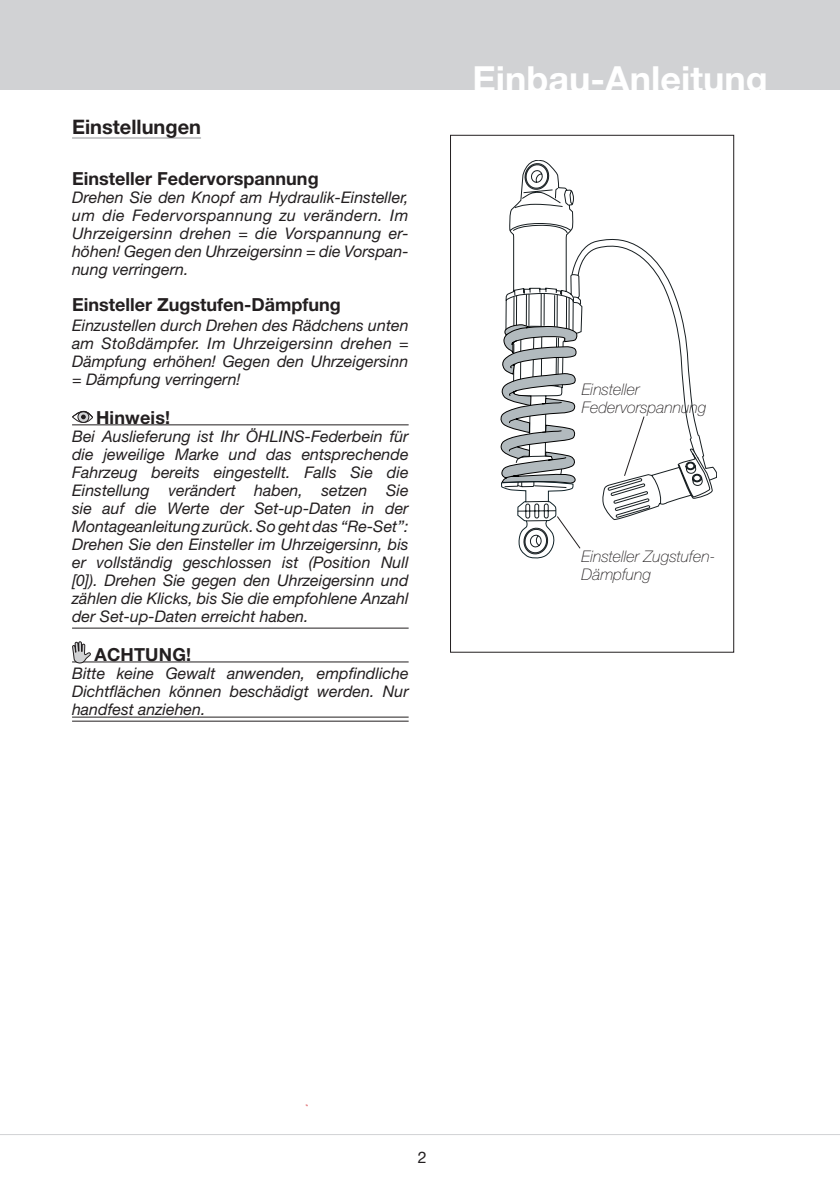
<style>
.page{position:relative;width:840px;height:1191px;background:#fff}
.page>*{position:absolute;margin:0;border:0;box-sizing:border-box;transform-origin:0 0}
.t1{font:700 36px "Helvetica Neue LT Std";color:#fff}
.t2{font:700 20px "Helvetica Neue";color:#231f20}
.t3{font:700 18px "Helvetica Neue";color:#231f20}
.t4{font:700 18px "Helvetica Neue LT Std";letter-spacing:.01em;color:#231f20}
.t5{font:italic 16px/18px "Helvetica Neue";color:#231f20;text-align:justify}
.t6{font:italic 100 16px/18px "Helvetica Neue";color:#231f20}
.t7{font:16px "Helvetica Neue LT Std";color:#231f20}
</style>
<div class="page">
<div style="left:0;top:0;width:839px;height:90px;background:#d1d2d4"></div>
<hr style="left:0;top:1134px;width:839px;height:1px;background:#d1d2d4">
<hr style="left:72px;top:137px;width:129px;height:2px;background:#c7c8ca">
<hr style="left:72px;top:424px;width:336px;height:1px;background:#231f20">
<hr style="left:72px;top:628px;width:336px;height:1px;background:#231f20">
<hr style="left:72px;top:661px;width:336px;height:1px;background:#231f20">
<hr style="left:72px;top:721px;width:336px;height:1px;background:#231f20">
<hr style="left:72px;top:717px;width:336px;height:1px;background:#231f20">
<div style="left:72px;top:411px;width:21px;height:12px;border:1px solid #231f20;border-radius:50%"></div>
<svg style="left:78px;top:411px;width:11px;height:11px"></svg>
<div style="left:77px;top:411px;width:12px;height:12px;border:1px solid #231f20;border-radius:50%"></div>
<svg style="left:72px;top:411px;width:21px;height:8px"></svg>
<svg style="left:72px;top:641px;width:19px;height:22px"></svg>
<svg style="left:505px;top:160px;width:211px;height:360px"></svg>
<svg style="left:677px;top:448px;width:35px;height:51px"></svg>
<hr style="left:525px;top:294px;width:1px;height:32px;background:#171e21">
<hr style="left:528px;top:294px;width:1px;height:32px;background:#171e21">
<hr style="left:513px;top:297px;width:1px;height:31px;background:#171e21">
<hr style="left:516px;top:296px;width:1px;height:31px;background:#171e21">
<hr style="left:554px;top:295px;width:1px;height:32px;background:#171e21">
<hr style="left:556px;top:295px;width:1px;height:32px;background:#171e21">
<hr style="left:565px;top:297px;width:1px;height:31px;background:#171e21">
<hr style="left:568px;top:297px;width:1px;height:32px;background:#171e21">
<hr style="left:540px;top:293px;width:1px;height:33px;background:#171e21">
<hr style="left:543px;top:293px;width:1px;height:33px;background:#171e21">
<svg style="left:571px;top:274px;width:9px;height:31px"></svg>
<svg style="left:500px;top:323px;width:81px;height:235px"></svg>
<div style="left:450px;top:135px;width:283px;height:517px;border:1px solid #231f20"></div>
<p class="t2" style="left:72px;top:115px;width:130px">Einstellungen</p>
<p class="t3" style="left:72px;top:167px;width:248px">Einsteller Federvorspannung</p>
<p class="t5" style="left:72px;top:188px;width:338px">Drehen Sie den Knopf am Hydraulik-Einsteller, um die Federvorspannung zu verändern. Im Uhrzeigersinn drehen = die Vorspannung er&shy;höhen! Gegen den Uhrzeigersinn = die Vorspan&shy;nung verringern.</p>
<p class="t3" style="left:72px;top:293px;width:270px">Einsteller Zugstufen-Dämpfung</p>
<p class="t5" style="left:72px;top:316px;width:338px">Einzustellen durch Drehen des Rädchens unten am Stoßdämpfer. Im Uhrzeigersinn drehen = Dämpfung erhöhen! Gegen den Uhrzeigersinn = Dämpfung verringern!</p>
<p class="t4" style="left:96px;top:406px;width:76px">Hinweis!</p>
<p class="t5" style="left:72px;top:427px;width:338px">Bei Auslieferung ist Ihr ÖHLINS-Federbein für die jeweilige Marke und das entsprechende Fahrzeug bereits eingestellt. Falls Sie die Einstellung verändert haben, setzen Sie sie auf die Werte der Set-up-Daten in der Montageanleitung zurück. So geht das “Re-Set”:<br>Drehen Sie den Einsteller im Uhrzeigersinn, bis er vollständig geschlossen ist (Position Null [0]). Drehen Sie gegen den Uhrzeigersinn und zählen die Klicks, bis Sie die empfohlene Anzahl der Set-up-Daten erreicht haben.</p>
<p class="t4" style="left:94px;top:643px;width:98px">ACHTUNG!</p>
<p class="t5" style="left:72px;top:664px;width:338px">Bitte keine Gewalt anwenden, empfindliche Dichtflächen können beschädigt werden. Nur handfest anziehen.</p>
<h1 class="t1" style="left:472px;top:56px;width:297px">Einbau-Anleitung</h1>
<p class="t6" style="left:581px;top:380px;width:126px">Einsteller<br>Federvorspannung</p>
<p class="t6" style="left:581px;top:547px;width:135px">Einsteller Zugstufen-<br>Dämpfung</p>
<p class="t7" style="left:417px;top:1148px;width:10px">2</p>
</div>
